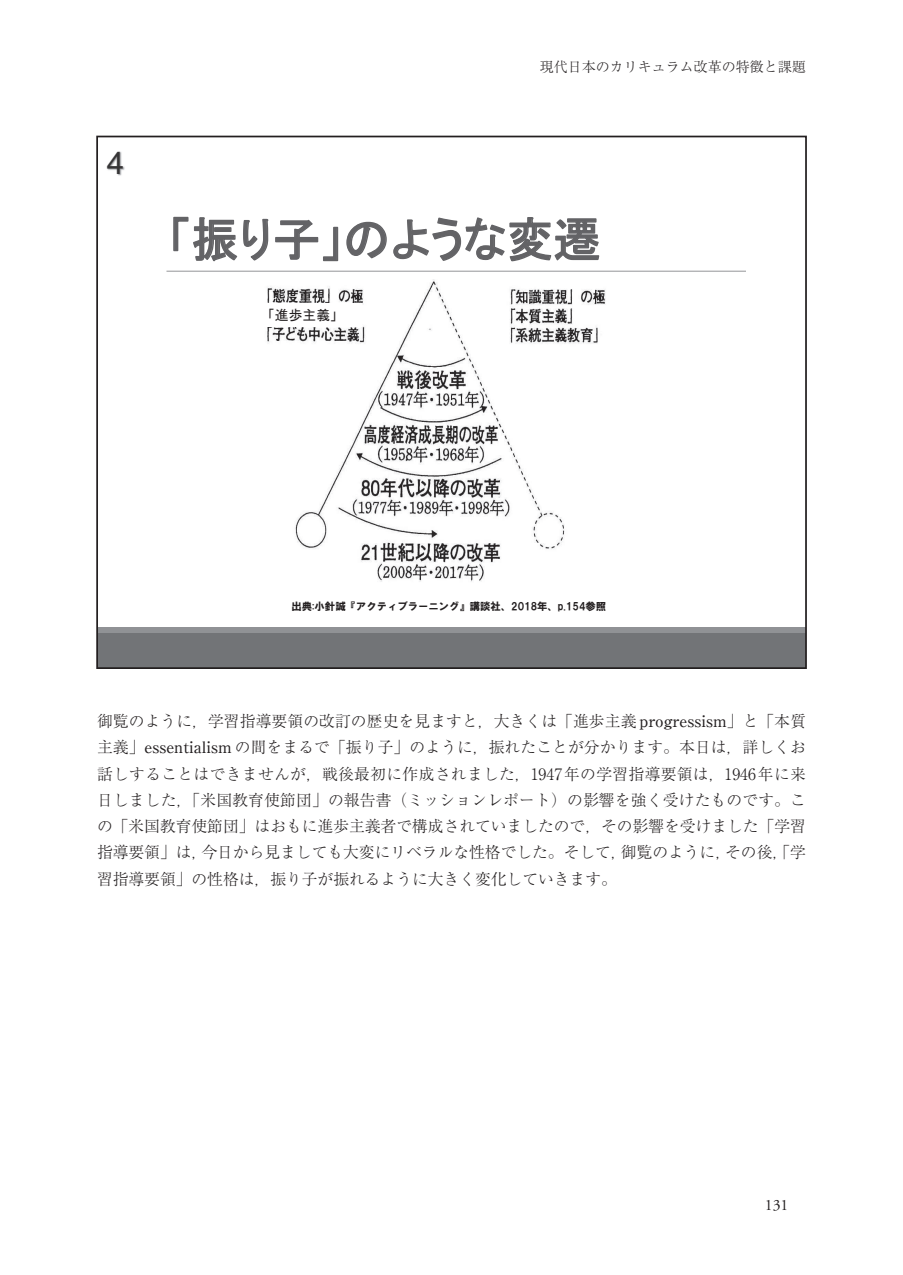
<style>
.page{position:relative;width:903px;height:1275px;background:#fff}
.page>*{position:absolute;margin:0;border:0;box-sizing:border-box;transform-origin:0 0}
.t1{font:47.25px "MS P Gothic";letter-spacing:-.005em;color:#636366}
.t2{font:31.5px "Arial Unicode MS";color:#363536}
.t3{font:300 15.75px/26.2px "Ryumin Pr 6";color:#231f20;text-align:justify}
.t4{font:15.75px "Adobe Garamond Pro";color:#231f20}
.t5{font:300 14px "Ryumin Pr 6";color:#231f20}
.t6{font:13.83px "MS P Gothic";color:#231f20}
.t7{font:10.33px "HGS Soei Kakugothic UB";letter-spacing:-.005em;color:#231f20}
.s1{font-weight:500}
</style>
<div class="page">
<div style="left:97px;top:633px;width:709px;height:35px;background:#727477"></div>
<div style="left:97px;top:627px;width:709px;height:6px;background:#909295"></div>
<hr style="left:166px;top:271px;width:580px;height:1px;background:#939598">
<svg style="left:173px;top:216px;width:166px;height:46px"></svg>
<svg style="left:346px;top:221px;width:41px;height:38px"></svg>
<svg style="left:393px;top:217px;width:207px;height:45px"></svg>
<img style="left:107px;top:151px;width:18px;height:25px">
<img style="left:267px;top:280px;width:339px;height:302px">
<div style="left:261px;top:303px;width:101px;height:24px;background:#fff"></div>
<h2 class="t2" style="left:107px;top:140px;width:19px">4</h2>
<p class="t5" style="left:540px;top:56px;width:267px">現代日本のカリキュラム改革の特徴と課題</p>
<h1 class="t1" style="left:168px;top:215px;width:434px">「振り子」のような変遷</h1>
<p class="t6" style="left:268px;top:308px;width:71px">「進歩主義」</p>
<p class="t7" style="left:291px;top:601px;width:316px">出典:小針誠『アクティブラーニング』講談社、2018年、p.154参照</p>
<p class="t3" style="left:97px;top:707px;width:710px">御覧のように，学習指導要領の改訂の歴史を見ますと，大きくは「進歩主義 <span class="s1">progressism</span>」と「本質主義」<span class="s1">essentialism</span> の間をまるで「振り子」のように，振れたことが分かります。本日は，詳しくお話しすることはできませんが，戦後最初に作成されました，1947年の学習指導要領は，1946年に来日しました，「米国教育使節団」の報告書（ミッションレポート）の影響を強く受けたものです。この「米国教育使節団」はおもに進歩主義者で構成されていましたので，その影響を受けました「学習指導要領」は，今日から見ましても大変にリベラルな性格でした。そして，御覧のように，その後，「学習指導要領」の性格は，振り子が振れるように大きく変化していきます。</p>
<p class="t4" style="left:765px;top:1196px;width:25px">131</p>
</div>
